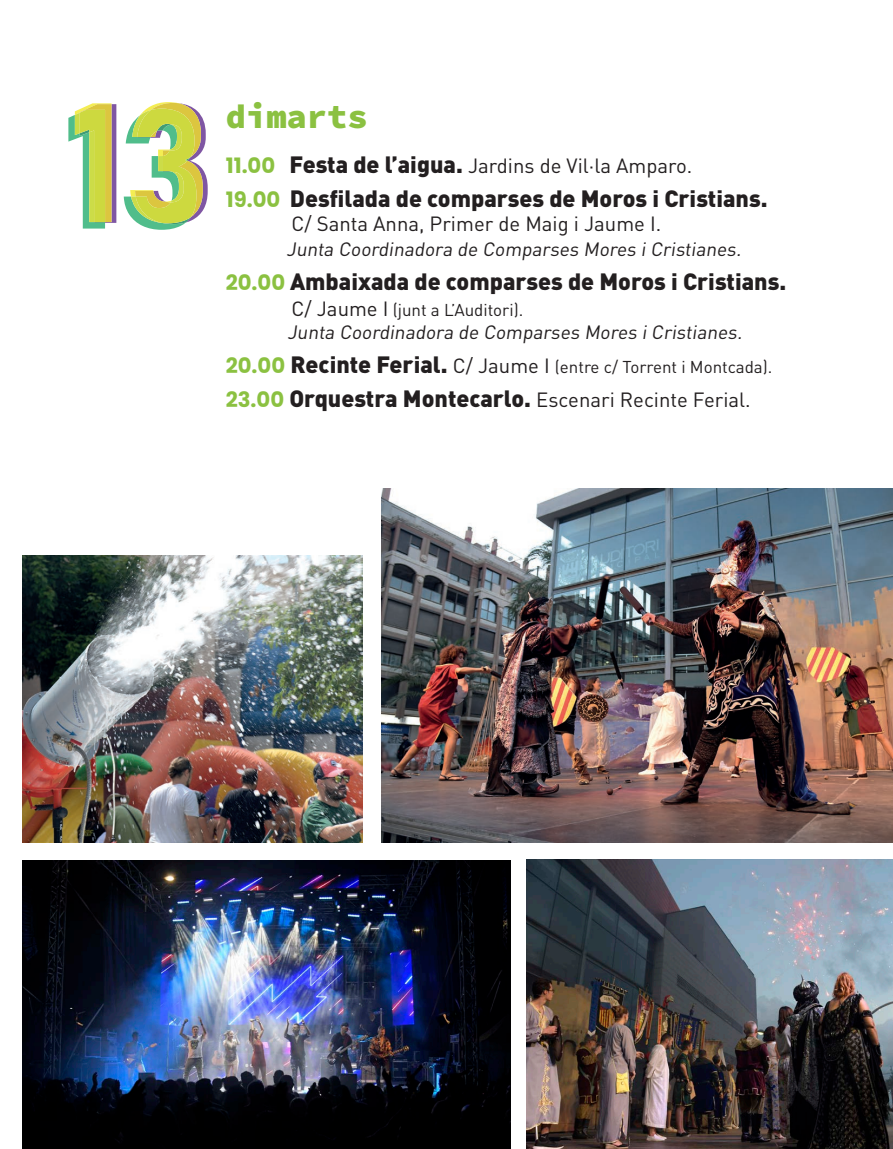
<style>
.page{position:relative;width:893px;height:1149px;background:#fff}
.page>*{position:absolute;margin:0;border:0;box-sizing:border-box;transform-origin:0 0}
.agost{font:900 33.75px "Source Code Pro";color:#8bc141}
.texto{font:900 23.4px "DIN Pro";color:#231f20}
.texto-2{font:20.25px "DIN Pro";color:#231f20}
.texto-3{font:19.12px "DIN Pro";color:#231f20}
.texto-4{font:16.88px "DIN Pro";color:#231f20}
.s1{font-family:"Poppins";font-weight:700;font-size:21.15px;color:#8bc141}
.s2{font-weight:900;font-size:23.4px}
.s3{font-size:20.25px}
</style>
<div class="page">
<svg style="left:68px;top:103px;width:48px;height:125px"></svg>
<svg style="left:124px;top:102px;width:84px;height:128px"></svg>
<img style="left:381px;top:488px;width:512px;height:354px">
<img style="left:22px;top:860px;width:488px;height:288px">
<img style="left:22px;top:555px;width:341px;height:287px">
<img style="left:527px;top:859px;width:366px;height:289px">
<p class="agost" style="left:226px;top:92px;width:144px">dimarts</p>
<p class="texto-2" style="left:226px;top:151px;width:468px"><span class="s1">11.00</span> <span class="s2">Festa de l’aigua.</span> Jardins de Vil·la Amparo.</p>
<p class="texto" style="left:226px;top:182px;width:543px"><span class="s1">19.00</span> Desfilada de comparses de Moros i Cristians.</p>
<p class="texto-2" style="left:292px;top:210px;width:371px">C/ Santa Anna, Primer de Maig i Jaume I.</p>
<p class="texto-3" style="left:286px;top:236px;width:460px">Junta Coordinadora de Comparses Mores i Cristianes.</p>
<p class="texto" style="left:226px;top:266px;width:562px"><span class="s1">20.00</span> Ambaixada de comparses de Moros i Cristians.</p>
<p class="texto-4" style="left:292px;top:298px;width:233px"><span class="s3">C/ Jaume I</span> (junt a L’Auditori).</p>
<p class="texto-3" style="left:287px;top:319px;width:460px">Junta Coordinadora de Comparses Mores i Cristianes.</p>
<p class="texto-4" style="left:226px;top:355px;width:548px"><span class="s1">20.00</span> <span class="s2">Recinte Ferial.</span> <span class="s3">C/ Jaume I</span> (entre c/ Torrent i Montcada).</p>
<p class="texto-2" style="left:226px;top:386px;width:526px"><span class="s1">23.00</span> <span class="s2">Orquestra Montecarlo.</span> Escenari Recinte Ferial.</p>
</div>
